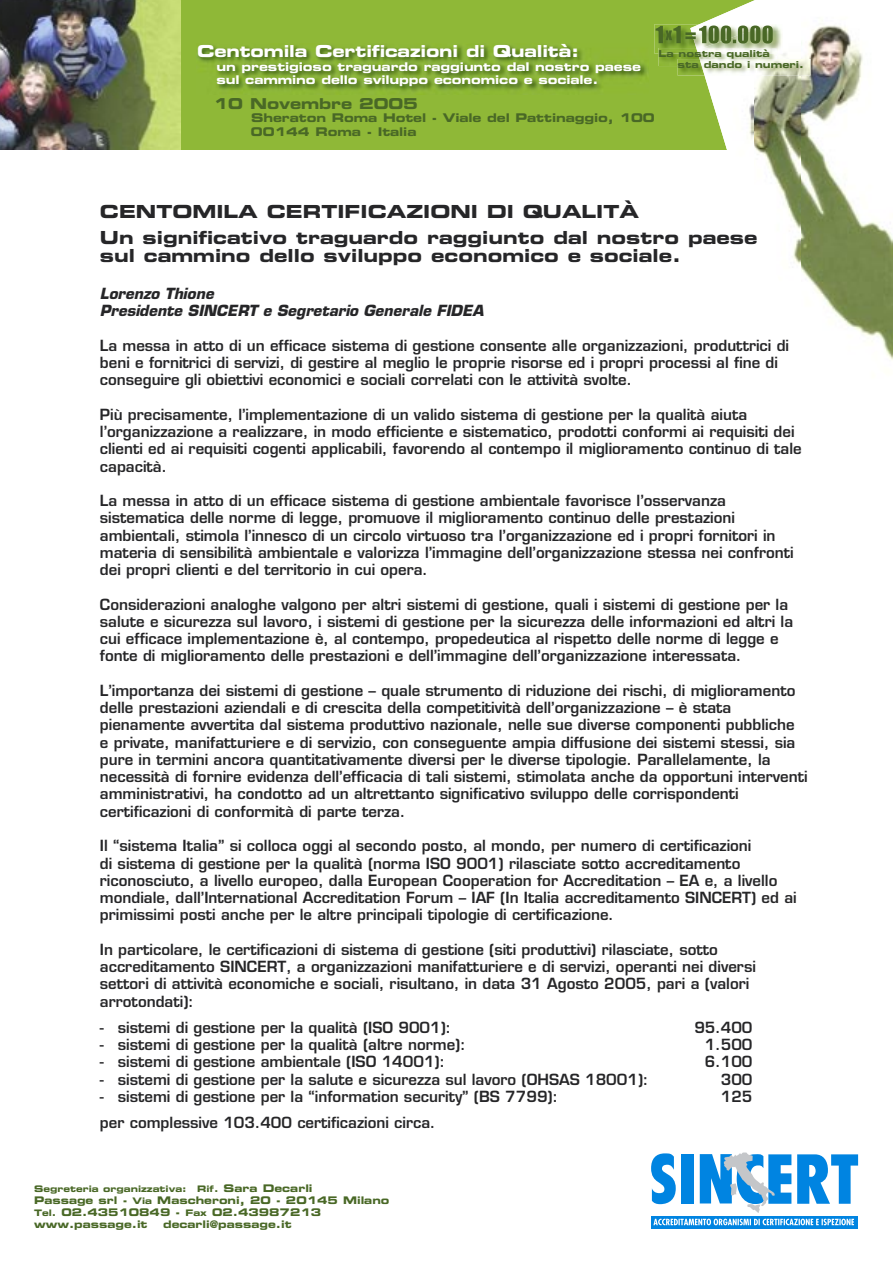
<style>
.page{position:relative;width:893px;height:1263px;background:#fff}
.page>*{position:absolute;margin:0;border:0;box-sizing:border-box;transform-origin:0 0}
.t1{font:18px/25.5px "Eurostile Bold Extended Two";color:#262628}
.t2{font:16.5px "Eurostile Bold Extended Two";letter-spacing:-.01em;color:#fff}
.t3{font:600 15px/17.2px "Eurostile";color:#262628}
.t4{font:italic 700 15px/17.2px "Eurostile";color:#262628}
.t5{font:15px "Eurostile Bold Extended Two";letter-spacing:-.01em;color:#496826}
.t6{font:12px/13.5px "Eurostile Bold Extended Two";letter-spacing:-.01em;color:#fff}
.t7{font:12px/13.5px "Eurostile Bold Extended Two";letter-spacing:-.01em;color:#496826}
.t8{font:10.5px/12px "Eurostile Bold Extended Two";color:#496826}
.t9{font:9.6px/11.1px "Eurostile Bold Extended Two";color:#496826}
.t10{font:9px "Eurostile Bold Extended Two";color:#496826}
.s1{font-size:10.5px}
.s2{font-size:9px}
</style>
<div class="page">
<div style="left:180px;top:0;width:519px;height:150px;background:#8fb837"></div>
<svg style="left:699px;top:0;width:53px;height:150px;fill:#8fb837"></svg>
<img style="left:0;top:0;width:180px;height:150px">
<svg style="left:651px;top:1225px;width:206px;height:3px"></svg>
<svg style="left:651px;top:1152px;width:207px;height:73px"></svg>
<img style="left:800px;top:25px;width:93px;height:335px">
<img style="left:752px;top:0;width:48px;height:264px">
<img style="left:706px;top:76px;width:47px;height:175px">
<img style="left:654px;top:24px;width:36px;height:30px">
<img style="left:690px;top:24px;width:12px;height:2px">
<img style="left:702px;top:24px;width:81px;height:30px">
<img style="left:773px;top:54px;width:4px;height:5px">
<img style="left:773px;top:48px;width:4px;height:6px">
<img style="left:773px;top:59px;width:37px;height:17px">
<svg style="left:656px;top:26px;width:117px;height:50px;background:#a0b678"></svg>
<img style="left:700px;top:59px;width:77px;height:7px">
<img style="left:197px;top:43px;width:451px;height:51px">
<p class="t2" style="left:197px;top:40px;width:384px">Centomila Certificazioni di Qualità:</p>
<p class="t6" style="left:216px;top:59px;width:426px">un prestigioso traguardo raggiunto dal nostro paese sul cammino dello sviluppo economico e sociale.</p>
<p class="t5" style="left:214px;top:93px;width:206px">10 Novembre 2005</p>
<p class="t7" style="left:251px;top:111px;width:405px">Sheraton Roma Hotel - Viale del Pattinaggio, 100<br>00144 Roma - Italia</p>
<p class="t9" style="left:678px;top:48px;width:128px;text-indent:-19px">La nostra qualità<br>sta dando i numeri.</p>
<p class="t1" style="left:100px;top:199px;width:659px">CENTOMILA CERTIFICAZIONI DI QUALITÀ<br>Un significativo traguardo raggiunto dal nostro paese</p>
<p class="t1" style="left:100px;top:242px;width:583px">sul cammino dello sviluppo economico e sociale.</p>
<p class="t4" style="left:100px;top:285px;width:385px">Lorenzo Thione<br>Presidente SINCERT e Segretario Generale FIDEA</p>
<p class="t3" style="left:100px;top:337px;width:691px">La messa in atto di un efficace sistema di gestione consente alle organizzazioni, produttrici di beni e fornitrici di servizi, di gestire al meglio le proprie risorse ed i propri processi al fine di conseguire gli obiettivi economici e sociali correlati con le attività svolte.</p>
<p class="t3" style="left:100px;top:406px;width:703px">Più precisamente, l’implementazione di un valido sistema di gestione per la qualità aiuta l’organizzazione a realizzare, in modo efficiente e sistematico, prodotti conformi ai requisiti dei clienti ed ai requisiti cogenti applicabili, favorendo al contempo il miglioramento continuo di tale capacità.</p>
<p class="t3" style="left:100px;top:492px;width:695px">La messa in atto di un efficace sistema di gestione ambientale favorisce l’osservanza sistematica delle norme di legge, promuove il miglioramento continuo delle prestazioni ambientali, stimola l’innesco di un circolo virtuoso tra l’organizzazione ed i propri fornitori in materia di sensibilità ambientale e valorizza l’immagine dell’organizzazione stessa nei confronti dei propri clienti e del territorio in cui opera.</p>
<p class="t3" style="left:100px;top:595px;width:695px">Considerazioni analoghe valgono per altri sistemi di gestione, quali i sistemi di gestione per la salute e sicurezza sul lavoro, i sistemi di gestione per la sicurezza delle informazioni ed altri la cui efficace implementazione è, al contempo, propedeutica al rispetto delle norme di legge e fonte di miglioramento delle prestazioni e dell’immagine dell’organizzazione interessata.</p>
<p class="t3" style="left:100px;top:682px;width:709px">L’importanza dei sistemi di gestione – quale strumento di riduzione dei rischi, di miglioramento delle prestazioni aziendali e di crescita della competitività dell’organizzazione – è stata pienamente avvertita dal sistema produttivo nazionale, nelle sue diverse componenti pubbliche<br>e private, manifatturiere e di servizio, con conseguente ampia diffusione dei sistemi stessi, sia pure in termini ancora quantitativamente diversi per le diverse tipologie. Parallelamente, la necessità di fornire evidenza dell’efficacia di tali sistemi, stimolata anche da opportuni interventi amministrativi, ha condotto ad un altrettanto significativo sviluppo delle corrispondenti certificazioni di conformità di parte terza.</p>
<p class="t3" style="left:100px;top:837px;width:698px">Il “sistema Italia” si colloca oggi al secondo posto, al mondo, per numero di certificazioni<br>di sistema di gestione per la qualità (norma ISO 9001) rilasciate sotto accreditamento riconosciuto, a livello europeo, dalla European Cooperation for Accreditation – EA e, a livello mondiale, dall’International Accreditation Forum – IAF (In Italia accreditamento SINCERT) ed ai primissimi posti anche per le altre principali tipologie di certificazione.</p>
<p class="t3" style="left:100px;top:940px;width:657px">In particolare, le certificazioni di sistema di gestione (siti produttivi) rilasciate, sotto accreditamento SINCERT, a organizzazioni manifatturiere e di servizi, operanti nei diversi settori di attività economiche e sociali, risultano, in data 31 Agosto 2005, pari a (valori arrotondati):</p>
<p class="t3" style="left:100px;top:1018px;width:353px">- sistemi di gestione per la qualità (ISO 9001):</p>
<p class="t3" style="left:694px;top:1018px;width:60px">95.400</p>
<p class="t3" style="left:100px;top:1036px;width:367px">- sistemi di gestione per la qualità (altre norme):</p>
<p class="t3" style="left:705px;top:1036px;width:49px">1.500</p>
<p class="t3" style="left:100px;top:1053px;width:347px">- sistemi di gestione ambientale (ISO 14001):</p>
<p class="t3" style="left:705px;top:1053px;width:49px">6.100</p>
<p class="t3" style="left:100px;top:1070px;width:550px">- sistemi di gestione per la salute e sicurezza sul lavoro (OHSAS 18001):</p>
<p class="t3" style="left:721px;top:1070px;width:33px">300</p>
<p class="t3" style="left:100px;top:1087px;width:460px">- sistemi di gestione per la “information security” (BS 7799):</p>
<p class="t3" style="left:721px;top:1087px;width:33px">125</p>
<p class="t3" style="left:100px;top:1114px;width:337px">per complessive 103.400 certificazioni circa.</p>
<p class="t10" style="left:34px;top:1182px;width:280px">Segreteria organizzativa: Rif. <span class="s1">Sara Decarli</span></p>
<p class="t8" style="left:34px;top:1194px;width:357px">Passage srl - <span class="s2">Via</span> Mascheroni, 20 - 20145 Milano<br><span class="s2">Tel.</span> 02.43510849 - <span class="s2">Fax</span> 02.43987213 www.passage.it</p>
<p class="t8" style="left:163px;top:1218px;width:130px">decarli@passage.it</p>
</div>
